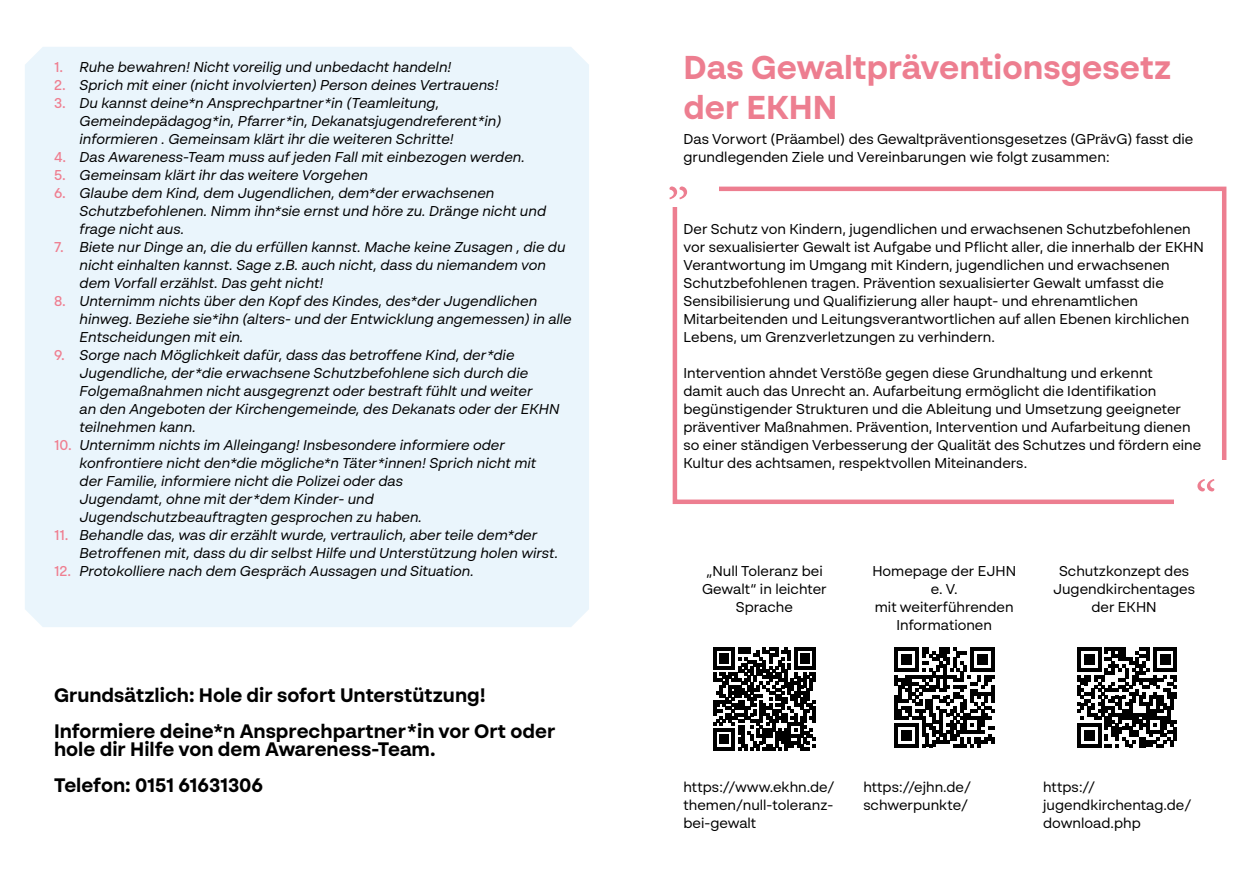
<style>
.page{position:relative;width:1259px;height:893px;background:#fff}
.page>*{position:absolute;margin:0;border:0;box-sizing:border-box;transform-origin:0 0}
.t1{font:54px "Minion Pro";color:#ed7e90}
.t2{font:700 33px/39.6px "BR Sonoma";color:#ed7e90}
.t3{font:700 19.5px/36px "BR Sonoma";color:#000}
.t4{font:italic 14.25px/18px "BR Sonoma";color:#000}
.t5{font:14.25px/18px "BR Sonoma";color:#000}
.s1{font-weight:500;font-style:normal;color:#ef7e90}
</style>
<div class="page">
<div style="left:25px;top:47px;width:564px;height:580px;background:#eaf5fc"></div>
<div style="left:672px;top:187px;width:554px;height:317px;border:4px solid #ed7e90"></div>
<div style="left:657px;top:167px;width:62px;height:39px;background:#fff"></div>
<div style="left:1174px;top:460px;width:61px;height:62px;background:#fff"></div>
<svg style="left:713px;top:648px;width:103px;height:102px"></svg>
<svg style="left:894px;top:647px;width:100px;height:100px"></svg>
<svg style="left:1077px;top:647px;width:100px;height:100px"></svg>
<hr style="left:1173px;top:727px;width:4px;height:13px;background:#000">
<p class="t4" style="left:54px;top:58px;width:399px"><span class="s1">1.</span> Ruhe bewahren! Nicht voreilig und unbedacht handeln!</p>
<p class="t4" style="left:54px;top:76px;width:446px"><span class="s1">2.</span> Sprich mit einer (nicht involvierten) Person deines Vertrauens!</p>
<p class="t4" style="left:80px;top:94px;width:423px;text-indent:-26px"><span class="s1">3.</span> Du kannst deine*n Ansprechpartner*in (Teamleitung,<br>Gemeindepädagog*in, Pfarrer*in, Dekanatsjugendreferent*in) informieren . Gemeinsam klärt ihr die weiteren Schritte!</p>
<p class="t4" style="left:54px;top:148px;width:472px"><span class="s1">4.</span> Das Awareness-Team muss auf jeden Fall mit einbezogen werden.</p>
<p class="t4" style="left:54px;top:166px;width:316px"><span class="s1">5.</span> Gemeinsam klärt ihr das weitere Vorgehen</p>
<p class="t4" style="left:80px;top:184px;width:468px;text-indent:-26px"><span class="s1">6.</span> Glaube dem Kind, dem Jugendlichen, dem*der erwachsenen<br>Schutzbefohlenen. Nimm ihn*sie ernst und höre zu. Dränge nicht und frage nicht aus.</p>
<p class="t4" style="left:80px;top:238px;width:487px;text-indent:-26px"><span class="s1">7.</span> Biete nur Dinge an, die du erfüllen kannst. Mache keine Zusagen , die du nicht einhalten kannst. Sage z.B. auch nicht, dass du niemandem von dem Vorfall erzählst. Das geht nicht!</p>
<p class="t4" style="left:80px;top:292px;width:494px;text-indent:-26px"><span class="s1">8.</span> Unternimm nichts über den Kopf des Kindes, des*der Jugendlichen hinweg. Beziehe sie*ihn (alters- und der Entwicklung angemessen) in alle<br>Entscheidungen mit ein.</p>
<p class="t4" style="left:80px;top:346px;width:481px;text-indent:-26px"><span class="s1">9.</span> Sorge nach Möglichkeit dafür, dass das betroffene Kind, der*die Jugendliche, der*die erwachsene Schutzbefohlene sich durch die Folgemaßnahmen nicht ausgegrenzt oder bestraft fühlt und weiter<br>an den Angeboten der Kirchengemeinde, des Dekanats oder der EKHN teilnehmen kann.</p>
<p class="t4" style="left:80px;top:436px;width:458px;text-indent:-26px"><span class="s1">10.</span> Unternimm nichts im Alleingang! Insbesondere informiere oder konfrontiere nicht den*die mögliche*n Täter*innen! Sprich nicht mit der Familie, informiere nicht die Polizei oder das<br>Jugendamt, ohne mit der*dem Kinder- und Jugendschutzbeauftragten gesprochen zu haben.</p>
<p class="t4" style="left:80px;top:526px;width:480px;text-indent:-26px"><span class="s1">11.</span> Behandle das, was dir erzählt wurde, vertraulich, aber teile dem*der<br>Betroffenen mit, dass du dir selbst Hilfe und Unterstützung holen wirst.</p>
<p class="t4" style="left:54px;top:562px;width:421px"><span class="s1">12.</span> Protokolliere nach dem Gespräch Aussagen und Situation.</p>
<h3 class="t3" style="left:54px;top:677px;width:503px">Grundsätzlich: Hole dir sofort Unterstützung!<br>Informiere deine*n Ansprechpartner*in vor Ort oder</h3>
<h3 class="t3" style="left:54px;top:731px;width:383px">hole dir Hilfe von dem Awareness-Team.<br>Telefon: 0151 61631306</h3>
<h2 class="t2" style="left:683px;top:47px;width:489px">Das Gewaltpräventionsgesetz der EKHN</h2>
<p class="t5" style="left:683px;top:130px;width:511px">Das Vorwort (Präambel) des Gewaltpräventionsgesetzes (GPrävG) fasst die grundlegenden Ziele und Vereinbarungen wie folgt zusammen:</p>
<h1 class="t1" style="left:666px;top:140px;width:25px">„</h1>
<p class="t5" style="left:683px;top:220px;width:522px">Der Schutz von Kindern, jugendlichen und erwachsenen Schutzbefohlenen vor sexualisierter Gewalt ist Aufgabe und Pflicht aller, die innerhalb der EKHN Verantwortung im Umgang mit Kindern, jugendlichen und erwachsenen Schutzbefohlenen tragen. Prävention sexualisierter Gewalt umfasst die Sensibilisierung und Qualifizierung aller haupt- und ehrenamtlichen Mitarbeitenden und Leitungsverantwortlichen auf allen Ebenen kirchlichen Lebens, um Grenzverletzungen zu verhindern.</p>
<p class="t5" style="left:683px;top:364px;width:519px">Intervention ahndet Verstöße gegen diese Grundhaltung und erkennt<br>damit auch das Unrecht an. Aufarbeitung ermöglicht die Identifikation begünstigender Strukturen und die Ableitung und Umsetzung geeigneter präventiver Maßnahmen. Prävention, Intervention und Aufarbeitung dienen so einer ständigen Verbesserung der Qualität des Schutzes und fördern eine Kultur des achtsamen, respektvollen Miteinanders.</p>
<h1 class="t1" style="left:1195px;top:464px;width:23px">“</h1>
<p class="t5" style="left:702px;top:562px;width:126px;text-align:center">„Null Toleranz bei<br>Gewalt“ in leichter<br>Sprache</p>
<p class="t5" style="left:1053px;top:562px;width:143px;text-align:center">Schutzkonzept des<br>Jugendkirchentages der EKHN</p>
<p class="t5" style="left:872px;top:562px;width:145px;text-align:center">Homepage der EJHN e. V.<br>mit weiterführenden<br>Informationen</p>
<p class="t5" style="left:683px;top:778px;width:153px;text-align:justify">https://www.ekhn.de/ themen/null-toleranz&shy;bei-gewalt</p>
<p class="t5" style="left:863px;top:778px;width:109px">https://ejhn.de/ schwerpunkte/</p>
<p class="t5" style="left:1043px;top:778px;width:150px">https:// jugendkirchentag.de/ download.php</p>
</div>
